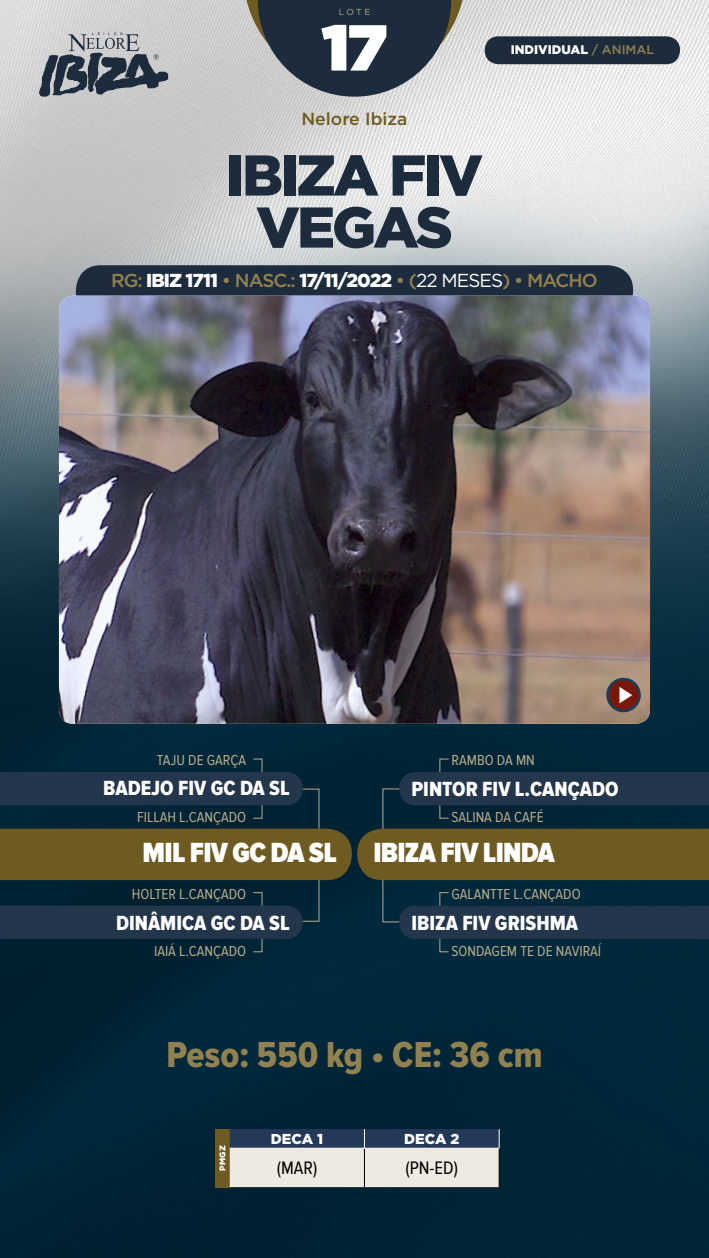
<style>
.page{position:relative;width:709px;height:1258px;background:#fff}
.page>*{position:absolute;margin:0;border:0;box-sizing:border-box;transform-origin:0 0}
.t1{font:900 64.88px "Gotham";color:#fff}
.t2{font:900 57.38px/52px "Gotham";color:#1d2c3c}
.t3{font:37.5px "Proxima Nova Cond Extrabld";color:#928150}
.t4{font:900 28.75px "Proxima Nova Cond";letter-spacing:-.025em;color:#fff}
.t5{font:21.25px "Proxima Nova Cond Extrabld";color:#fff}
.t6{font:500 18.75px "Gotham";letter-spacing:-.05em;color:#928150}
.t7{font:18.75px "Proxima Nova Cond";color:#000}
.t8{font:500 17.5px "Gotham";color:#6d5b21}
.t9{font:15px "Proxima Nova Cond";color:#b8ac8a}
.t10{font:900 14.38px "Gotham";letter-spacing:-.005em;color:#fff}
.t11{font:500 12.5px "Gotham";color:#928150}
.t12{font:900 12.5px "Gotham";color:#fff}
.t13{font:8.75px "Gotham";color:#b8ac8a}
.t14{font:900 8.25px "Gotham";color:#fff}
.s1{font-weight:900;color:#fff}
.s2{font-weight:400;color:#fff}
</style>
<div class="page">
<img style="left:0;top:0;width:709px;height:1258px">
<svg style="left:243px;top:0;width:222px;height:97px;background:#545e68"></svg>
<svg style="left:399px;top:758px;width:310px;height:61px;background:#142e42"></svg>
<svg style="left:399px;top:892px;width:310px;height:60px;background:#143044"></svg>
<div style="left:0;top:829px;width:709px;height:51px;background:#6d5b21"></div>
<svg style="left:0;top:758px;width:303px;height:61px;background:#132e41"></svg>
<svg style="left:0;top:892px;width:303px;height:60px;background:#142d3f"></svg>
<div style="left:76px;top:265px;width:557px;height:52px;background:#1d2c3c;border-radius:25px"></div>
<div style="left:485px;top:36px;width:195px;height:28px;background:#1d2c3c;border-radius:14px"></div>
<svg style="left:39px;top:32px;width:129px;height:65px;background:#848a91"></svg>
<img style="left:59px;top:296px;width:591px;height:428px">
<div style="left:215px;top:1129px;width:15px;height:58px;background:#6d5b21"></div>
<svg style="left:230px;top:1129px;width:270px;height:58px;background:#aaafb4"></svg>
<hr style="left:364px;top:1148px;width:1px;height:39px;background:#000">
<hr style="left:499px;top:1148px;width:1px;height:39px;background:#000">
<hr style="left:230px;top:1148px;width:134px;height:1px;background:#fff">
<hr style="left:364px;top:1148px;width:135px;height:1px;background:#fff">
<div style="left:607px;top:679px;width:32px;height:32px;background:#7a1709;border-radius:50%"></div>
<svg style="left:619px;top:687px;width:13px;height:16px"></svg>
<div style="left:606px;top:678px;width:35px;height:34px;border:3px solid #1a3d58;border-radius:50%"></div>
<p class="t13" style="left:339px;top:7px;width:33px">LOTE</p>
<h1 class="t1" style="left:322px;top:10px;width:67px">17</h1>
<p class="t8" style="left:301px;top:108px;width:107px">Nelore Ibiza</p>
<h2 class="t2" style="left:256px;top:148px;width:228px;text-indent:-30px">IBIZA FIV<br>VEGAS</h2>
<p class="t12" style="left:510px;top:43px;width:8px">INDI</p>
<p class="t11" style="left:538px;top:43px;width:117px"><span class="s1">VIDUAL</span> / ANIMAL</p>
<p class="t6" style="left:111px;top:270px;width:488px">RG: <span class="s1">IBIZ 1711</span> • Nasc.: <span class="s1">17/11/2022</span> • (<span class="s2">22 MESES</span>) • Macho</p>
<p class="t9" style="left:157px;top:751px;width:91px">TAJU DE GARÇA</p>
<p class="t9" style="left:451px;top:751px;width:85px">RAMBO DA MN</p>
<h3 class="t5" style="left:103px;top:776px;width:188px">BADEJO FIV GC DA SL</h3>
<h3 class="t5" style="left:411px;top:777px;width:208px">PINTOR FIV L.CANÇADO</h3>
<p class="t9" style="left:137px;top:809px;width:111px">FILLAH L.CANÇADO</p>
<p class="t9" style="left:451px;top:809px;width:94px">SALINA DA CAFÉ</p>
<h3 class="t4" style="left:143px;top:837px;width:196px">MIL FIV GC DA SL</h3>
<h3 class="t4" style="left:373px;top:837px;width:183px">IBIZA FIV LINDA</h3>
<p class="t9" style="left:132px;top:886px;width:116px">HOLTER L.CANÇADO</p>
<p class="t9" style="left:451px;top:886px;width:131px">GALANTTE L.CANÇADO</p>
<h3 class="t5" style="left:116px;top:911px;width:175px">DINÂMICA GC DA SL</h3>
<h3 class="t5" style="left:411px;top:911px;width:168px">IBIZA FIV GRISHMA</h3>
<p class="t9" style="left:154px;top:942px;width:94px">IAIÁ L.CANÇADO</p>
<p class="t9" style="left:451px;top:942px;width:151px">SONDAGEM TE DE NAVIRAÍ</p>
<h3 class="t3" style="left:166px;top:1034px;width:378px">Peso: 550 kg • CE: 36 cm</h3>
<p class="t14" style="left:218px;top:1170px;width:26px;rotate:-90deg">PMGZ</p>
<p class="t10" style="left:271px;top:1131px;width:54px">DECA 1</p>
<p class="t10" style="left:404px;top:1131px;width:57px">DECA 2</p>
<p class="t7" style="left:277px;top:1157px;width:42px">(MAR)</p>
<p class="t7" style="left:405px;top:1157px;width:54px">(PN-ED)</p>
</div>
